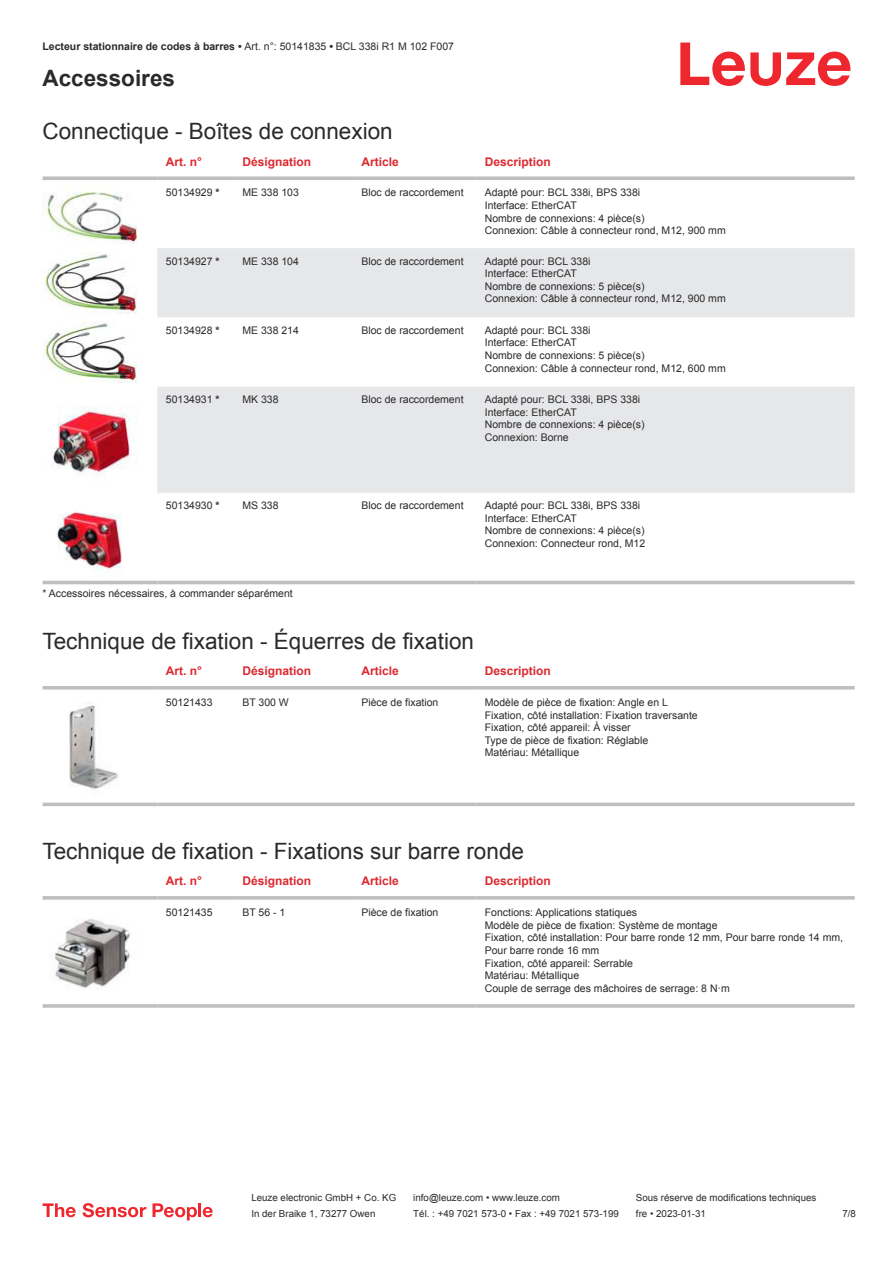
<style>
.page{position:relative;width:893px;height:1263px;background:#fff}
.page>*{position:absolute;margin:0;border:0;box-sizing:border-box;transform-origin:0 0}
.t1{font:22.5px "Arial";color:#2b292a}
.t2{font:700 22.5px "Arial";color:#2b292a}
.t3{font:700 12px "Arial";color:#db2a30}
.t4{font:10.5px/12.6px "Arial";color:#2b292a}
.t5{font:700 10.5px "Arial";color:#2b292a}
.t6{font:9.75px "Arial";color:#2b292a}
.s1{font-weight:400}
.s2{font-weight:700}
</style>
<div class="page">
<svg style="left:680px;top:43px;width:170px;height:43px"></svg>
<svg style="left:43px;top:313px;width:812px;height:272px"></svg>
<svg style="left:157px;top:248px;width:698px;height:245px;fill:#e6e7e9"></svg>
<svg style="left:43px;top:176px;width:114px;height:4px"></svg>
<svg style="left:157px;top:176px;width:77px;height:4px"></svg>
<svg style="left:234px;top:176px;width:119px;height:4px"></svg>
<svg style="left:353px;top:176px;width:123px;height:4px"></svg>
<svg style="left:476px;top:176px;width:379px;height:4px;background:#c4c6c8"></svg>
<hr style="left:43px;top:581px;width:114px;height:3px;background:#bdbfc1">
<hr style="left:157px;top:581px;width:77px;height:3px;background:#bdbfc1">
<hr style="left:234px;top:581px;width:119px;height:3px;background:#bdbfc1">
<hr style="left:353px;top:581px;width:123px;height:3px;background:#bdbfc1">
<hr style="left:476px;top:581px;width:379px;height:3px;background:#bdbfc1">
<img style="left:43px;top:192px;width:94px;height:52px">
<img style="left:43px;top:252px;width:94px;height:61px">
<img style="left:43px;top:322px;width:97px;height:60px">
<img style="left:43px;top:391px;width:97px;height:98px">
<img style="left:43px;top:497px;width:97px;height:81px">
<svg style="left:43px;top:689px;width:812px;height:118px"></svg>
<hr style="left:43px;top:686px;width:114px;height:3px;background:#bdbfc1">
<hr style="left:157px;top:686px;width:77px;height:3px;background:#bdbfc1">
<hr style="left:234px;top:686px;width:119px;height:3px;background:#bdbfc1">
<hr style="left:353px;top:686px;width:123px;height:3px;background:#bdbfc1">
<hr style="left:476px;top:686px;width:379px;height:3px;background:#bdbfc1">
<hr style="left:43px;top:803px;width:114px;height:3px;background:#bdbfc1">
<hr style="left:157px;top:803px;width:77px;height:3px;background:#bdbfc1">
<hr style="left:234px;top:803px;width:119px;height:3px;background:#bdbfc1">
<hr style="left:353px;top:803px;width:123px;height:3px;background:#bdbfc1">
<hr style="left:476px;top:803px;width:379px;height:3px;background:#bdbfc1">
<img style="left:52px;top:694px;width:79px;height:106px">
<svg style="left:43px;top:896px;width:114px;height:4px"></svg>
<svg style="left:157px;top:896px;width:77px;height:4px"></svg>
<svg style="left:234px;top:896px;width:119px;height:4px"></svg>
<svg style="left:353px;top:896px;width:123px;height:4px"></svg>
<svg style="left:476px;top:896px;width:379px;height:4px;background:#c3c5c7"></svg>
<hr style="left:43px;top:1004px;width:114px;height:4px;background:#bdbfc1">
<hr style="left:157px;top:1004px;width:77px;height:4px;background:#c8cacb">
<hr style="left:234px;top:1004px;width:119px;height:4px;background:#c3c5c6">
<hr style="left:353px;top:1004px;width:123px;height:4px;background:#bdbfc1">
<hr style="left:476px;top:1004px;width:379px;height:4px;background:#c8cacb">
<img style="left:53px;top:919px;width:78px;height:70px">
<svg style="left:43px;top:1203px;width:33px;height:14px"></svg>
<svg style="left:83px;top:1203px;width:63px;height:14px"></svg>
<svg style="left:153px;top:1203px;width:44px;height:17px"></svg>
<hr style="left:198px;top:1203px;width:3px;height:14px;background:#ed272d">
<svg style="left:203px;top:1207px;width:10px;height:10px"></svg>
<p class="t5" style="left:43px;top:43px;width:413px">Lecteur stationnaire de codes à barres • <span class="s1">Art. n°: 50141835</span> • <span class="s1">BCL 338i R1 M 102 F007</span></p>
<h1 class="t2" style="left:43px;top:70px;width:134px">Accessoires</h1>
<h1 class="t1" style="left:43px;top:123px;width:352px">Connectique - Boîtes de connexion</h1>
<p class="t3" style="left:166px;top:157px;width:38px">Art. n°</p>
<p class="t3" style="left:242px;top:157px;width:70px">Désignation</p>
<p class="t3" style="left:361px;top:157px;width:39px">Article</p>
<p class="t3" style="left:485px;top:157px;width:68px">Description</p>
<p class="t4" style="left:166px;top:187px;width:55px">50134929 <span class="s2">*</span></p>
<p class="t4" style="left:242px;top:187px;width:58px">ME 338 103</p>
<p class="t4" style="left:361px;top:187px;width:104px">Bloc de raccordement</p>
<p class="t4" style="left:485px;top:187px;width:243px">Adapté pour: BCL 338i, BPS 338i<br>Interface: EtherCAT<br>Nombre de connexions: 4 pièce(s)<br>Connexion: Câble à connecteur rond, M12, 900 mm</p>
<p class="t4" style="left:166px;top:256px;width:55px">50134927 <span class="s2">*</span></p>
<p class="t4" style="left:242px;top:256px;width:58px">ME 338 104</p>
<p class="t4" style="left:361px;top:256px;width:104px">Bloc de raccordement</p>
<p class="t4" style="left:485px;top:256px;width:243px">Adapté pour: BCL 338i<br>Interface: EtherCAT<br>Nombre de connexions: 5 pièce(s)<br>Connexion: Câble à connecteur rond, M12, 900 mm</p>
<p class="t4" style="left:166px;top:325px;width:55px">50134928 <span class="s2">*</span></p>
<p class="t4" style="left:242px;top:325px;width:58px">ME 338 214</p>
<p class="t4" style="left:361px;top:325px;width:104px">Bloc de raccordement</p>
<p class="t4" style="left:485px;top:325px;width:243px">Adapté pour: BCL 338i<br>Interface: EtherCAT<br>Nombre de connexions: 5 pièce(s)<br>Connexion: Câble à connecteur rond, M12, 600 mm</p>
<p class="t4" style="left:166px;top:394px;width:55px">50134931 <span class="s2">*</span></p>
<p class="t4" style="left:242px;top:394px;width:38px">MK 338</p>
<p class="t4" style="left:361px;top:394px;width:104px">Bloc de raccordement</p>
<p class="t4" style="left:485px;top:394px;width:161px">Adapté pour: BCL 338i, BPS 338i<br>Interface: EtherCAT<br>Nombre de connexions: 4 pièce(s)<br>Connexion: Borne</p>
<p class="t4" style="left:166px;top:500px;width:55px">50134930 <span class="s2">*</span></p>
<p class="t4" style="left:242px;top:500px;width:38px">MS 338</p>
<p class="t4" style="left:361px;top:500px;width:104px">Bloc de raccordement</p>
<p class="t4" style="left:485px;top:500px;width:162px">Adapté pour: BCL 338i, BPS 338i<br>Interface: EtherCAT<br>Nombre de connexions: 4 pièce(s)<br>Connexion: Connecteur rond, M12</p>
<p class="t4" style="left:43px;top:588px;width:252px">* Accessoires nécessaires, à commander séparément</p>
<h1 class="t1" style="left:43px;top:632px;width:433px">Technique de fixation - Équerres de fixation</h1>
<p class="t3" style="left:166px;top:666px;width:38px">Art. n°</p>
<p class="t3" style="left:242px;top:666px;width:70px">Désignation</p>
<p class="t3" style="left:361px;top:666px;width:39px">Article</p>
<p class="t3" style="left:485px;top:666px;width:68px">Description</p>
<p class="t4" style="left:166px;top:697px;width:48px">50121433</p>
<p class="t4" style="left:242px;top:697px;width:48px">BT 300 W</p>
<p class="t4" style="left:361px;top:697px;width:79px">Pièce de fixation</p>
<p class="t4" style="left:485px;top:697px;width:215px">Modèle de pièce de fixation: Angle en L Fixation, côté installation: Fixation traversante Fixation, côté appareil: À visser<br>Type de pièce de fixation: Réglable<br>Matériau: Métallique</p>
<h1 class="t1" style="left:43px;top:843px;width:483px">Technique de fixation - Fixations sur barre ronde</h1>
<p class="t3" style="left:166px;top:876px;width:38px">Art. n°</p>
<p class="t3" style="left:242px;top:876px;width:70px">Désignation</p>
<p class="t3" style="left:361px;top:876px;width:39px">Article</p>
<p class="t3" style="left:485px;top:876px;width:68px">Description</p>
<p class="t4" style="left:166px;top:907px;width:48px">50121435</p>
<p class="t4" style="left:242px;top:907px;width:44px">BT 56 - 1</p>
<p class="t4" style="left:361px;top:907px;width:79px">Pièce de fixation</p>
<p class="t4" style="left:485px;top:907px;width:360px">Fonctions: Applications statiques<br>Modèle de pièce de fixation: Système de montage<br>Fixation, côté installation: Pour barre ronde 12 mm, Pour barre ronde 14 mm, Pour barre ronde 16 mm<br>Fixation, côté appareil: Serrable<br>Matériau: Métallique<br>Couple de serrage des mâchoires de serrage: 8 N·m</p>
<p class="t6" style="left:251px;top:1194px;width:146px">Leuze electronic GmbH + Co. KG</p>
<p class="t6" style="left:413px;top:1194px;width:148px">info@leuze.com • www.leuze.com</p>
<p class="t6" style="left:636px;top:1194px;width:182px">Sous réserve de modifications techniques</p>
<p class="t6" style="left:251px;top:1210px;width:126px">In der Braike 1, 73277 Owen</p>
<p class="t6" style="left:413px;top:1210px;width:207px">Tél. : +49 7021 573-0 • Fax : +49 7021 573-199</p>
<p class="t6" style="left:636px;top:1210px;width:72px">fre • 2023-01-31</p>
<p class="t6" style="left:842px;top:1210px;width:15px">7 /8</p>
</div>
